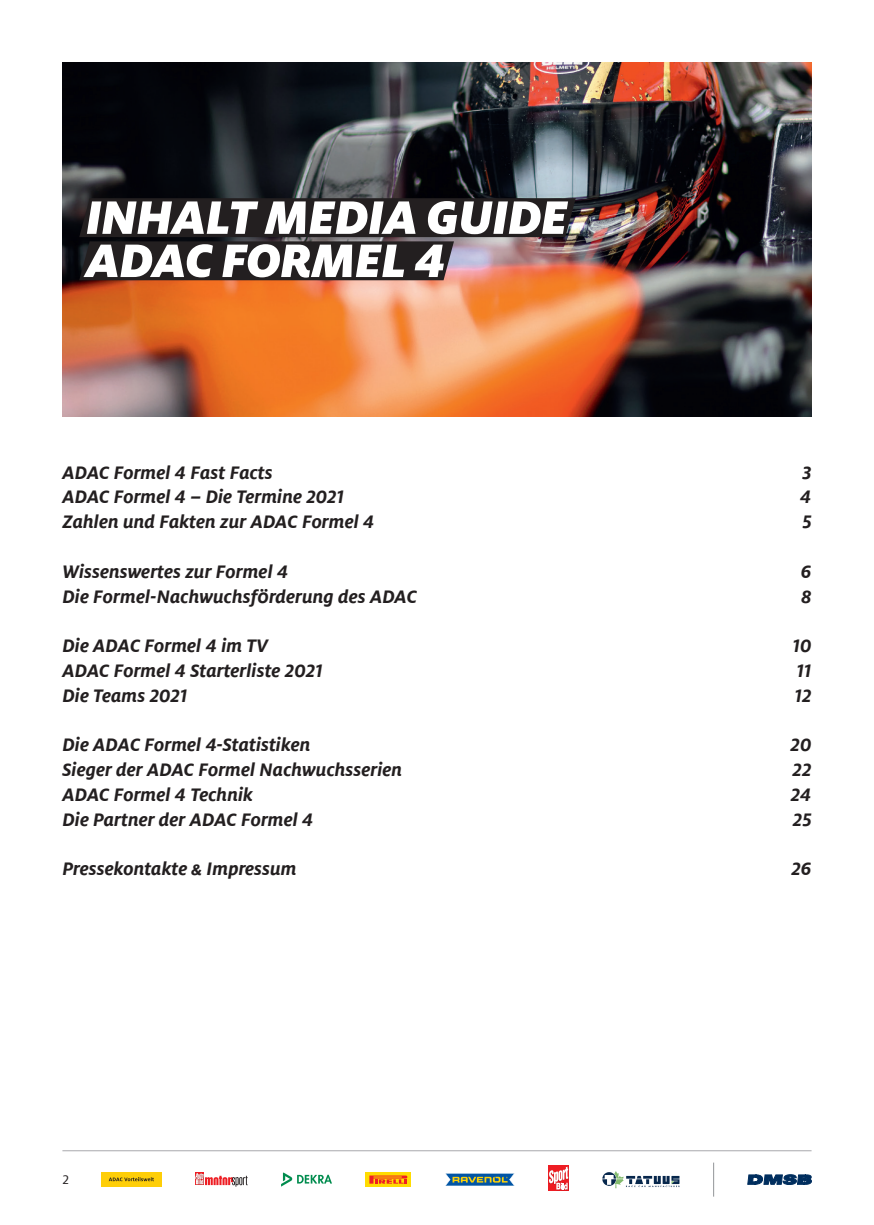
<style>
.page{position:relative;width:874px;height:1225px;background:#fff}
.page>*{position:absolute;margin:0;border:0;box-sizing:border-box;transform-origin:0 0}
.t1{font:italic 900 52px/43.2px "Milo ADAC";letter-spacing:-.02em;color:#fff}
.t2{font:italic 700 20px "Milo ADAC";color:#231f20}
.t3{font:14px "Milo ADAC";color:#231f20}
</style>
<div class="page">
<hr style="left:62px;top:1150px;width:749px;height:1px;background:#a8a9ad">
<img style="left:62px;top:62px;width:749px;height:354px">
<svg style="left:79px;top:198px;width:496px;height:82px;background:#392f2f"></svg>
<div style="left:195px;top:1172px;width:9px;height:13px;background:#ee1d23"></div>
<svg style="left:195px;top:1173px;width:52px;height:13px"></svg>
<svg style="left:281px;top:1172px;width:51px;height:14px"></svg>
<svg style="left:365px;top:1172px;width:46px;height:14px"></svg>
<svg style="left:369px;top:1175px;width:38px;height:8px"></svg>
<svg style="left:548px;top:1165px;width:20px;height:26px"></svg>
<svg style="left:548px;top:1166px;width:20px;height:24px"></svg>
<svg style="left:445px;top:1173px;width:69px;height:13px"></svg>
<svg style="left:602px;top:1171px;width:77px;height:17px"></svg>
<svg style="left:747px;top:1174px;width:64px;height:10px"></svg>
<hr style="left:713px;top:1162px;width:1px;height:34px;background:#939598">
<div style="left:101px;top:1172px;width:61px;height:14px;background:#fece08"></div>
<svg style="left:109px;top:1177px;width:45px;height:4px"></svg>
<h1 class="t1" style="left:86px;top:195px;width:484px">INHALT MEDIA GUIDE<br>ADAC FORMEL 4</h1>
<p class="t2" style="left:62px;top:461px;width:212px">ADAC Formel 4 Fast Facts</p>
<p class="t2" style="left:802px;top:461px;width:11px">3</p>
<p class="t2" style="left:62px;top:486px;width:283px">ADAC Formel 4 – Die Termine 2021</p>
<p class="t2" style="left:799px;top:486px;width:13px">4</p>
<p class="t2" style="left:62px;top:510px;width:313px">Zahlen und Fakten zur ADAC Formel 4</p>
<p class="t2" style="left:802px;top:510px;width:11px">5</p>
<p class="t2" style="left:62px;top:560px;width:227px">Wissenswertes zur Formel 4</p>
<p class="t2" style="left:800px;top:560px;width:12px">6</p>
<p class="t2" style="left:62px;top:585px;width:356px">Die Formel-Nachwuchsförderung des ADAC</p>
<p class="t2" style="left:800px;top:585px;width:12px">8</p>
<p class="t2" style="left:62px;top:634px;width:207px">Die ADAC Formel 4 im TV</p>
<p class="t2" style="left:792px;top:634px;width:20px">10</p>
<p class="t2" style="left:62px;top:659px;width:261px">ADAC Formel 4 Starterliste 2021</p>
<p class="t2" style="left:796px;top:659px;width:16px">11</p>
<p class="t2" style="left:62px;top:684px;width:126px">Die Teams 2021</p>
<p class="t2" style="left:794px;top:684px;width:18px">12</p>
<p class="t2" style="left:62px;top:734px;width:249px">Die ADAC Formel 4-Statistiken</p>
<p class="t2" style="left:790px;top:734px;width:22px">20</p>
<p class="t2" style="left:62px;top:758px;width:341px">Sieger der ADAC Formel Nachwuchsserien</p>
<p class="t2" style="left:792px;top:758px;width:20px">22</p>
<p class="t2" style="left:62px;top:783px;width:192px">ADAC Formel 4 Technik</p>
<p class="t2" style="left:790px;top:783px;width:22px">24</p>
<p class="t2" style="left:62px;top:808px;width:252px">Die Partner der ADAC Formel 4</p>
<p class="t2" style="left:792px;top:808px;width:20px">25</p>
<p class="t2" style="left:62px;top:858px;width:236px">Pressekontakte &amp; Impressum</p>
<p class="t2" style="left:791px;top:858px;width:22px">26</p>
<p class="t3" style="left:62px;top:1172px;width:8px">2</p>
</div>
